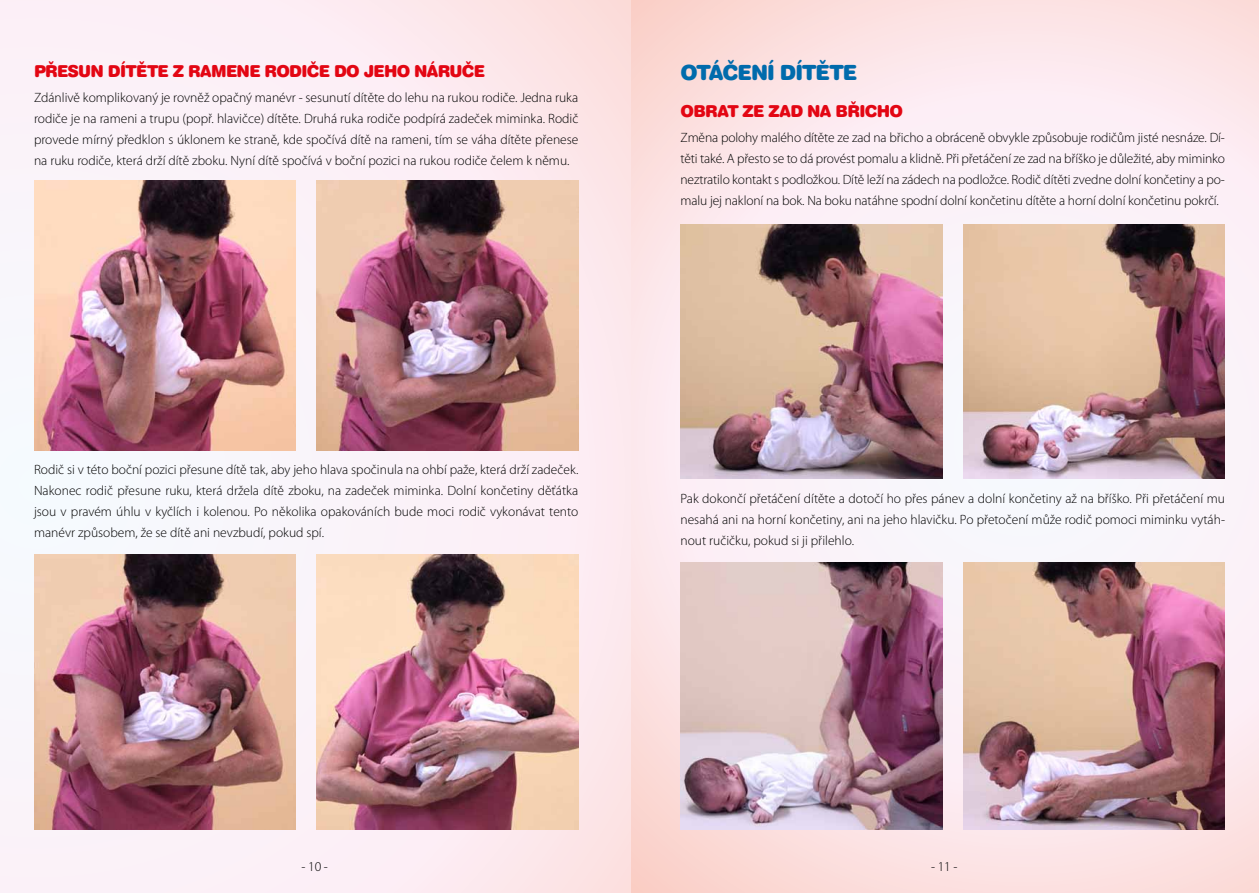
<style>
.page{position:relative;width:1259px;height:893px;background:#fff}
.page>*{position:absolute;margin:0;border:0;box-sizing:border-box;transform-origin:0 0}
.t1{font:21px "Swiss 721 AT Black Rounded";letter-spacing:-.055em;color:#006bac}
.t2{font:16.5px "Swiss 721 AT Black Rounded";letter-spacing:-.045em;color:#e30613}
.t3{font:300 13.5px/21px "Myriad Pro";color:#000;text-align:justify}
</style>
<div class="page">
<svg style="left:630px;top:0;width:629px;height:893px"></svg>
<div style="left:0;top:0;width:630px;height:893px;background:linear-gradient(to right,#f9f7fd,#fde7eb)"></div>
<img style="left:680px;top:224px;width:262px;height:254px">
<img style="left:680px;top:562px;width:262px;height:267px">
<img style="left:963px;top:224px;width:262px;height:254px">
<img style="left:963px;top:562px;width:262px;height:267px">
<img style="left:34px;top:180px;width:262px;height:271px">
<img style="left:317px;top:180px;width:261px;height:271px">
<img style="left:34px;top:555px;width:262px;height:274px">
<img style="left:317px;top:555px;width:261px;height:274px">
<p class="t2" style="left:34px;top:61px;width:453px">PŘESUN DÍTĚTE Z RAMENE RODIČE DO JEHO NÁRUČE</p>
<p class="t3" style="left:34px;top:87px;width:546px">Zdánlivě komplikovaný je rovněž opačný manévr - sesunutí dítěte do lehu na rukou rodiče. Jedna ruka rodiče je na rameni a trupu (popř. hlavičce) dítěte. Druhá ruka rodiče podpírá zadeček miminka. Rodič provede mírný předklon s úklonem ke straně, kde spočívá dítě na rameni, tím se váha dítěte přenese na ruku rodiče, která drží dítě zboku. Nyní dítě spočívá v boční pozici na rukou rodiče čelem k němu.</p>
<p class="t3" style="left:34px;top:459px;width:546px">Rodič si v této boční pozici přesune dítě tak, aby jeho hlava spočinula na ohbí paže, která drží zadeček.<br>Nakonec rodič přesune ruku, která držela dítě zboku, na zadeček miminka. Dolní končetiny děťátka jsou v pravém úhlu v kyčlích i kolenou. Po několika opakováních bude moci rodič vykonávat tento manévr způsobem, že se dítě ani nevzbudí, pokud spí.</p>
<h1 class="t1" style="left:680px;top:60px;width:178px">OTÁČENÍ DÍTĚTE</h1>
<p class="t2" style="left:680px;top:101px;width:224px">OBRAT ZE ZAD NA BŘICHO</p>
<p class="t3" style="left:680px;top:128px;width:546px">Změna polohy malého dítěte ze zad na břicho a obráceně obvykle způsobuje rodičům jisté nesnáze. Dí&shy;těti také. A přesto se to dá provést pomalu a klidně. Při přetáčení ze zad na bříško je důležité, aby miminko neztratilo kontakt s podložkou. Dítě leží na zádech na podložce. Rodič dítěti zvedne dolní končetiny a po&shy;malu jej nakloní na bok. Na boku natáhne spodní dolní končetinu dítěte a horní dolní končetinu pokrčí.</p>
<p class="t3" style="left:680px;top:489px;width:546px">Pak dokončí přetáčení dítěte a dotočí ho přes pánev a dolní končetiny až na bříško. Při přetáčení mu nesahá ani na horní končetiny, ani na jeho hlavičku. Po přetočení může rodič pomoci miminku vytáh&shy;nout ručičku, pokud si ji přilehlo.</p>
<p class="t3" style="left:301px;top:856px;width:28px">- 10 -</p>
<p class="t3" style="left:931px;top:856px;width:28px">- 11 -</p>
</div>
